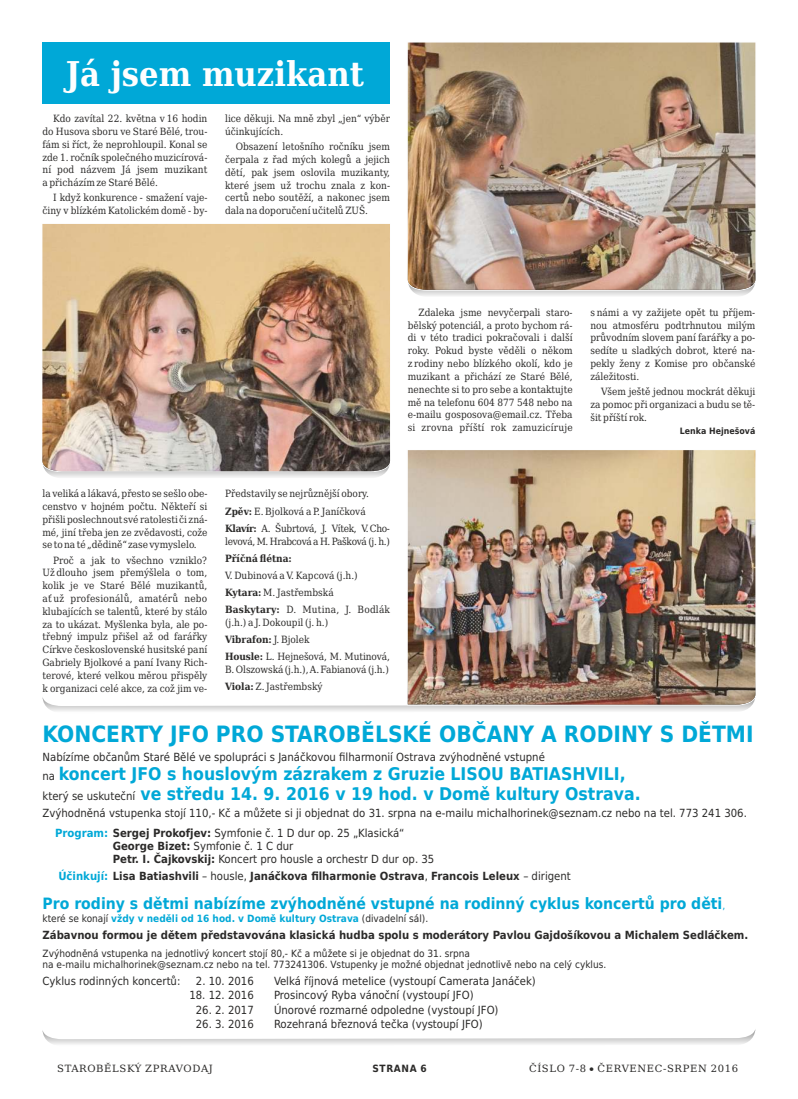
<style>
.page{position:relative;width:798px;height:1099px;background:#fff}
.page>*{position:absolute;margin:0;border:0;box-sizing:border-box;transform-origin:0 0}
.t1{font:700 34.12px "DejaVu Serif Condensed";color:#fefefe}
.t2{font:700 22.5px "DejaVu Sans Condensed";color:#00a8d7}
.t3{font:700 17.5px/20.4px "DejaVu Sans Condensed";color:#00a8d7}
.t4{font:700 15.62px "DejaVu Sans Condensed";color:#00a8d7}
.t5{font:11.25px/19.6px "DejaVu Sans Condensed";color:#2b2a29}
.t6{font:700 11.25px "DejaVu Sans Condensed";color:#2b2a29}
.t7{font:10px/12.8px "DejaVu Serif Condensed";color:#2b2a29;text-align:justify}
.t8{font:10px/11.6px "DejaVu Sans Condensed";color:#2b2a29}
.t9{font:700 10px "DejaVu Sans Condensed";color:#00a8d7}
.t10{font:10px "DejaVu Serif";letter-spacing:.065em;color:#2b2a29}
.t11{font:10px "DejaVu Serif Condensed";letter-spacing:-.03em;color:#2b2a29}
.t12{font:700 10px "DejaVu Serif Condensed";color:#2b2a29}
.t13{font:700 10px "DejaVu Sans Condensed";letter-spacing:.06em;color:#2b2a29}
.t14{font:700 8.75px "DejaVu Sans Condensed";color:#2b2a29}
.s1{font-weight:700}
.s2{font-weight:400;font-size:11.25px;color:#2b2a29}
.s3{font-weight:700;color:#00a8d7}
.s4{color:#00a8d7}
.s5{font-weight:400}
.s6{font-weight:400;font-size:10px}
.s7{font-weight:400;color:#2b2a29}
</style>
<div class="page">
<svg style="left:48px;top:473px;width:337px;height:5px"></svg>
<div style="left:42px;top:43px;width:348px;height:61px;background:#00a8d7"></div>
<svg style="left:412px;top:291px;width:339px;height:5px"></svg>
<img style="left:408px;top:43px;width:347px;height:247px">
<svg style="left:46px;top:450px;width:345px;height:23px"></svg>
<img style="left:42px;top:224px;width:348px;height:247px">
<svg style="left:42px;top:697px;width:709px;height:14px"></svg>
<img style="left:408px;top:450px;width:347px;height:254px">
<svg style="left:42px;top:1030px;width:713px;height:14px"></svg>
<h1 class="t1" style="left:66px;top:60px;width:299px">Já jsem muzikant</h1>
<p class="t7" style="left:42px;top:113px;width:166px;text-indent:11px">Kdo zavítal 22. května v 16 hodin do Husova sboru ve Staré Bělé, trou&shy;fám si říct, že neprohloupil. Konal se zde 1. ročník společného muzicírová&shy;ní pod názvem Já jsem muzikant a přicházím ze Staré Bělé.</p>
<p class="t7" style="left:42px;top:192px;width:166px;text-align:right">I když konkurence - smažení vaje&shy;činy v blízkém Katolickém domě - by-</p>
<p class="t7" style="left:225px;top:113px;width:166px">lice děkuji. Na mně zbyl „jen“ výběr účinkujících.</p>
<p class="t7" style="left:225px;top:141px;width:166px;text-indent:11px">Obsazení letošního ročníku jsem čerpala z řad mých kolegů a jejich dětí, pak jsem oslovila muzikanty, které jsem už trochu znala z kon&shy;certů nebo soutěží, a nakonec jsem dala na doporučení učitelů ZUŠ.</p>
<p class="t7" style="left:407px;top:307px;width:166px;text-indent:11px">Zdaleka jsme nevyčerpali staro&shy;bělský potenciál, a proto bychom rá&shy;di v této tradici pokračovali i další roky. Pokud byste věděli o někom z rodiny nebo blízkého okolí, kdo je muzikant a přichází ze Staré Bělé, nenechte si to pro sebe a kontaktujte mě na telefonu 604 877 548 nebo na e-mailu gosposova@email.cz. Třeba si zrovna příští rok zamuzicíruje</p>
<p class="t7" style="left:590px;top:307px;width:166px">s námi a vy zažijete opět tu příjem&shy;nou atmosféru podtrhnutou milým průvodním slovem paní farářky a po&shy;sedíte u sladkých dobrot, které na&shy;pekly ženy z Komise pro občanské záležitosti.</p>
<p class="t7" style="left:590px;top:386px;width:166px;text-indent:11px">Všem ještě jednou mockrát děkuji za pomoc při organizaci a budu se tě&shy;šit příští rok.</p>
<p class="t14" style="left:679px;top:427px;width:77px">Lenka Hejnešová</p>
<p class="t7" style="left:42px;top:488px;width:166px">la veliká a lákavá, přesto se sešlo obe&shy;censtvo v hojném počtu. Někteří si přišli poslechnout své ratolesti či zná&shy;mé, jiní třeba jen ze zvědavosti, cože se to na té „dědině“ zase vymyslelo.</p>
<p class="t7" style="left:42px;top:554px;width:166px;text-indent:11px">Proč a jak to všechno vzniklo?<br>Už dlouho jsem přemýšlela o tom, kolik je ve Staré Bělé muzikantů, ať už profesionálů, amatérů nebo klubajících se talentů, které by stálo za to ukázat. Myšlenka byla, ale po&shy;třebný impulz přišel až od farářky Církve československé husitské paní Gabriely Bjolkové a paní Ivany Rich&shy;terové, které velkou měrou přispěly k organizaci celé akce, za což jim ve-</p>
<p class="t7" style="left:225px;top:486px;width:166px;line-height:17.4px;text-align:left">Představily se nejrůznější obory.<br><span class="s1">Zpěv:</span> E. Bjolková a P. Janíčková<br><span class="s1">Klavír:</span> A. Šubrtová, J. Vítek, V.Cho-</p>
<p class="t11" style="left:225px;top:537px;width:166px">levová, M. Hrabcová a H. Pašková (j. h.)</p>
<p class="t12" style="left:225px;top:554px;width:68px">Příčná flétna:</p>
<p class="t7" style="left:225px;top:567px;width:166px;line-height:17.1px;text-align:left">V. Dubinová a V. Kapcová (j.h.)<br><span class="s1">Kytara:</span> M. Jastřembská<br><span class="s1">Baskytary:</span> D. Mutina, J. Bodlák</p>
<p class="t7" style="left:225px;top:615px;width:166px;line-height:17.1px;text-align:left">(j.h.) a J. Dokoupil (j. h.)<br><span class="s1">Vibrafon:</span> J. Bjolek<br><span class="s1">Housle:</span> L. Hejnešová, M. Mutinová,</p>
<p class="t7" style="left:225px;top:662px;width:165px;line-height:17.1px">B. Olszowská (j.h.), A. Fabianová (j.h.)<br><span class="s1">Viola:</span> Z. Jastřembský</p>
<h2 class="t2" style="left:43px;top:724px;width:712px">KONCERTY JFO PRO STAROBĚLSKÉ OBČANY A RODINY S DĚTMI</h2>
<p class="t5" style="left:43px;top:748px;width:503px">Nabízíme občanům Staré Bělé ve spolupráci s Janáčkovou filharmonií Ostrava zvýhodněné vstupné</p>
<h3 class="t3" style="left:43px;top:764px;width:599px"><span class="s2">na</span> koncert JFO s houslovým zázrakem z Gruzie LISOU BATIASHVILI, <span class="s2">který se uskuteční</span> ve středu 14. 9. 2016 v 19 hod. v Domě kultury Ostrava.</h3>
<p class="t5" style="left:55px;top:804px;width:693px;text-indent:-13px">Zvýhodněná vstupenka stojí 110,- Kč a můžete si ji objednat do 31. srpna na e-mailu michalhorinek@seznam.cz nebo na tel. 773 241 306.<br><span class="s3">Program:</span> <span class="s1">Sergej Prokofjev:</span> Symfonie č. 1 D dur op. 25 „Klasická“</p>
<p class="t5" style="left:113px;top:840px;width:323px;line-height:13.1px"><span class="s1">George Bizet:</span> Symfonie č. 1 C dur<br><span class="s1">Petr. I. Čajkovskij:</span> Koncert pro housle a orchestr D dur op. 35</p>
<p class="t6" style="left:58px;top:871px;width:514px"><span class="s4">Účinkují:</span> Lisa Batiashvili <span class="s5">– housle,</span> Janáčkova filharmonie Ostrava<span class="s5">,</span> Francois Leleux <span class="s5">– dirigent</span></p>
<h3 class="t4" style="left:43px;top:897px;width:684px">Pro rodiny s dětmi nabízíme zvýhodněné vstupné na rodinný cyklus koncertů pro děti<span class="s6">,</span></h3>
<p class="t9" style="left:43px;top:914px;width:387px"><span class="s7">které se konají</span> vždy v neděli od 16 hod. v Domě kultury Ostrava <span class="s7">(divadelní sál).</span></p>
<p class="t6" style="left:43px;top:930px;width:707px">Zábavnou formou je dětem představována klasická hudba spolu s moderátory Pavlou Gajdošíkovou a Michalem Sedláčkem.</p>
<p class="t8" style="left:43px;top:948px;width:565px">Zvýhodněná vstupenka na jednotlivý koncert stojí 80,- Kč a můžete si je objednat do 31. srpna<br>na e-mailu michalhorinek@seznam.cz nebo na tel. 773241306. Vstupenky je možné objednat jednotlivě nebo na celý cyklus.</p>
<p class="t5" style="left:43px;top:972px;width:139px">Cyklus rodinných koncertů:</p>
<p class="t5" style="left:196px;top:972px;width:59px">2. 10. 2016</p>
<p class="t5" style="left:274px;top:972px;width:263px">Velká říjnová metelice (vystoupí Camerata Janáček)</p>
<p class="t5" style="left:189px;top:986px;width:66px">18. 12. 2016</p>
<p class="t5" style="left:274px;top:986px;width:201px">Prosincový Ryba vánoční (vystoupí JFO)</p>
<p class="t5" style="left:196px;top:1001px;width:59px">26. 2. 2017</p>
<p class="t5" style="left:274px;top:1001px;width:226px">Únorové rozmarné odpoledne (vystoupí JFO)</p>
<p class="t5" style="left:196px;top:1015px;width:59px">26. 3. 2016</p>
<p class="t5" style="left:274px;top:1015px;width:210px">Rozehraná březnová tečka (vystoupí JFO)</p>
<p class="t10" style="left:57px;top:1063px;width:157px">STAROBĚLSKÝ ZPRAVODAJ</p>
<p class="t13" style="left:372px;top:1063px;width:56px">STRANA 6</p>
<p class="t10" style="left:529px;top:1063px;width:210px">ČÍSLO 7-8 ČERVENEC-SRPEN 2016</p>
</div>
